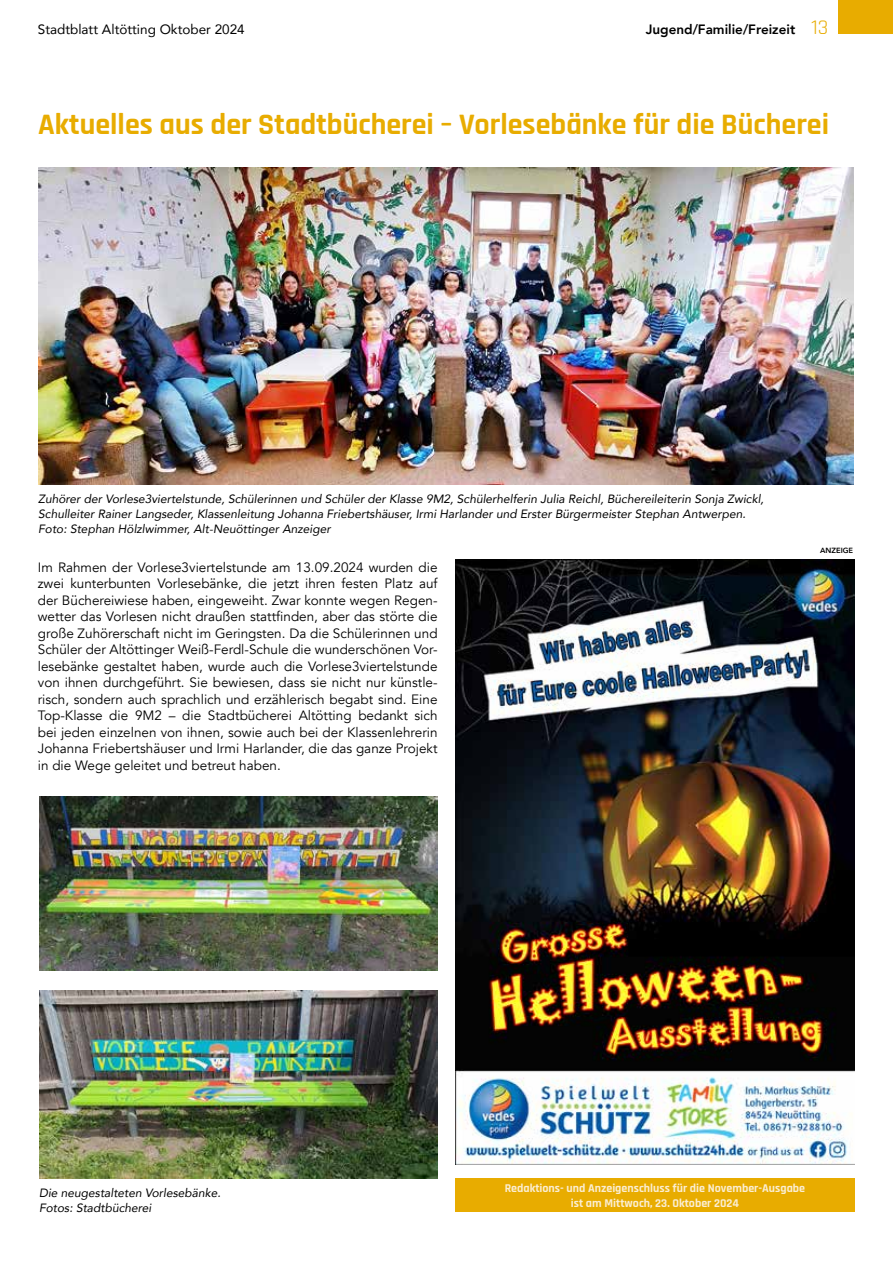
<style>
.page{position:relative;width:893px;height:1263px;background:#fff}
.page>*{position:absolute;margin:0;border:0;box-sizing:border-box;transform-origin:0 0}
.t1{font:700 30px "Rajdhani";color:#e8ac00}
.t2{font:13.5px/16.5px "Avenir";color:#000;text-align:justify}
.t3{font:13.5px "Avenir";color:#000}
.t4{font:800 13.5px "Avenir";color:#000}
.t5{font:italic 12px/15px "Avenir";color:#000}
.t6{font:700 12px/15px "Rajdhani";color:#fbeed3;text-align:center}
.t7{font:800 7.5px "Avenir";color:#000}
.s1{font-family:"Rajdhani";font-weight:400;font-size:21px;color:#e8ac00}
</style>
<div class="page">
<div style="left:838px;top:0;width:55px;height:34px;background:#e8ac00"></div>
<div style="left:455px;top:1179px;width:400px;height:33px;background:#e8ac00"></div>
<img style="left:38px;top:167px;width:816px;height:318px">
<img style="left:39px;top:796px;width:399px;height:175px">
<img style="left:39px;top:990px;width:399px;height:189px">
<img style="left:455px;top:559px;width:400px;height:606px">
<p class="t3" style="left:38px;top:18px;width:208px">Stadtblatt Altötting Oktober 2024</p>
<p class="t4" style="left:646px;top:19px;width:184px">Jugend/Familie/Freizeit <span class="s1">13</span></p>
<h1 class="t1" style="left:38px;top:106px;width:792px">Aktuelles aus der Stadtbücherei – Vorlesebänke für die Bücherei</h1>
<p class="t5" style="left:38px;top:491px;width:727px">Zuhörer der Vorlese3viertelstunde, Schülerinnen und Schüler der Klasse 9M2, Schülerhelferin Julia Reichl, Büchereileiterin Sonja Zwickl,<br>Schulleiter Rainer Langseder, Klassenleitung Johanna Friebertshäuser, Irmi Harlander und Erster Bürgermeister Stephan Antwerpen.<br>Foto: Stephan Hölzlwimmer, Alt-Neuöttinger Anzeiger</p>
<p class="t2" style="left:38px;top:559px;width:401px">Im Rahmen der Vorlese3viertelstunde am 13.09.2024 wurden die zwei kunterbunten Vorlesebänke, die jetzt ihren festen Platz auf der Büchereiwiese haben, eingeweiht. Zwar konnte wegen Regen&shy;wetter das Vorlesen nicht draußen stattfinden, aber das störte die große Zuhörerschaft nicht im Geringsten. Da die Schülerinnen und Schüler der Altöttinger Weiß-Ferdl-Schule die wunderschönen Vor&shy;lesebänke gestaltet haben, wurde auch die Vorlese3viertelstunde von ihnen durchgeführt. Sie bewiesen, dass sie nicht nur künstle&shy;risch, sondern auch sprachlich und erzählerisch begabt sind. Eine Top-Klasse die 9M2 – die Stadtbücherei Altötting bedankt sich bei jeden einzelnen von ihnen, sowie auch bei der Klassenlehrerin Johanna Friebertshäuser und Irmi Harlander, die das ganze Projekt in die Wege geleitet und betreut haben.</p>
<p class="t7" style="left:820px;top:545px;width:35px">ANZEIGE</p>
<p class="t5" style="left:39px;top:1185px;width:183px">Die neugestalteten Vorlesebänke.<br>Fotos: Stadtbücherei</p>
<p class="t6" style="left:505px;top:1181px;width:302px">Redaktions- und Anzeigenschluss für die November-Ausgabe ist am Mittwoch, 23. Oktober 2024</p>
</div>
